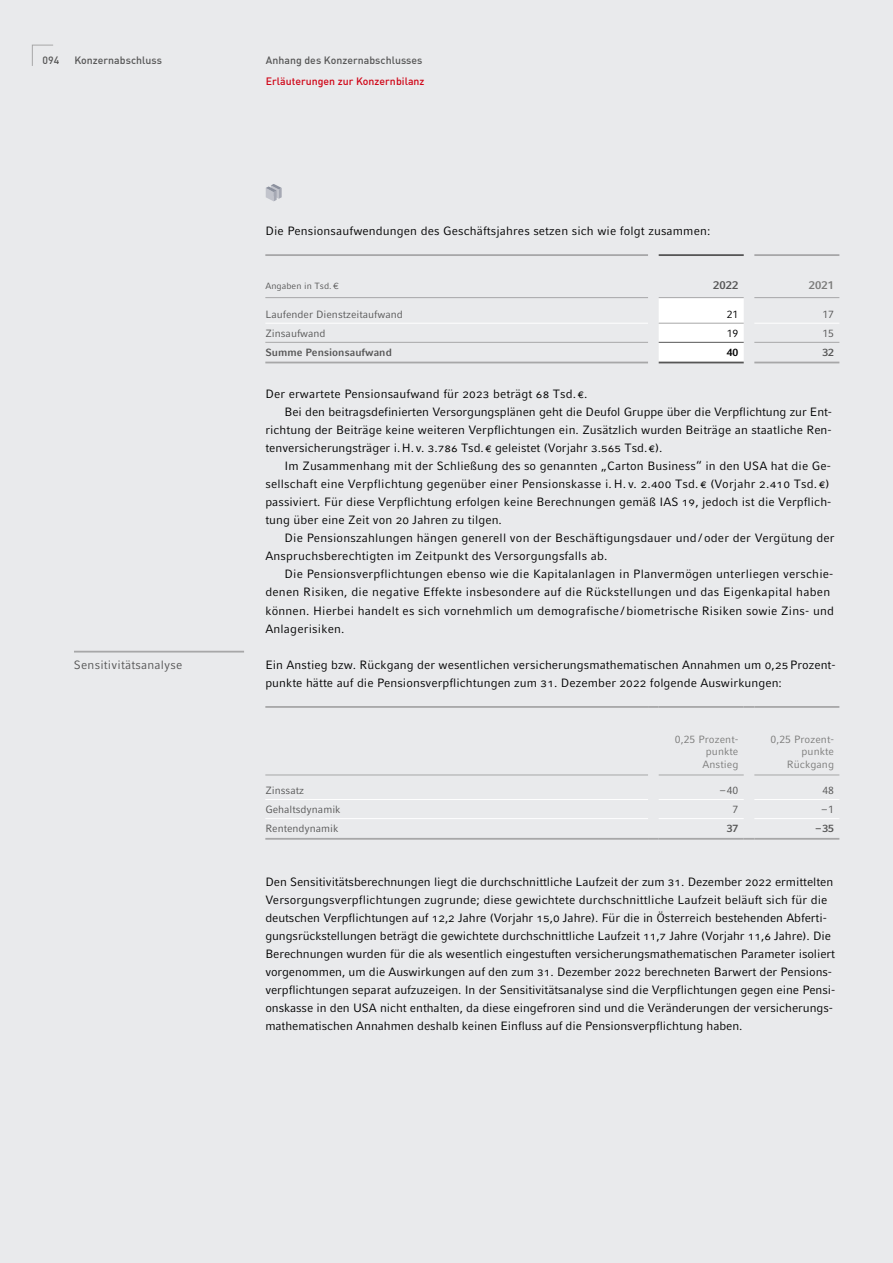
<style>
.page{position:relative;width:893px;height:1263px;background:#e9eaec}
.page>*{position:absolute;margin:0;border:0;box-sizing:border-box;transform-origin:0 0}
.t1{font:12px/18px "Compatil Fact LT Pro";letter-spacing:.005em;color:#000}
.t2{font:12px "Compatil Fact LT Pro";letter-spacing:.015em;color:#565656}
.t3{font:700 11.25px "Compatil Fact LT Pro";color:#565656}
.t4{font:700 11.25px "Compatil Fact LT Pro";color:#7b7b7a}
.t5{font:10.5px "Compatil Fact LT Pro";color:#565656}
.t6{font:10.5px/12.8px "Compatil Fact LT Pro";letter-spacing:.005em;color:#7b7b7a;text-align:right}
.t7{font:500 10.5px "DEUFOL Offc";letter-spacing:.005em;color:#565656}
.t8{font:500 10.5px "DEUFOL Offc";letter-spacing:.005em;color:#d00517}
.t9{font:700 10.5px "Compatil Fact LT Pro";letter-spacing:.005em;color:#565656}
.t10{font:10.5px "Compatil Fact LT Pro";color:#000}
.t11{font:700 10.5px "Compatil Fact LT Pro";color:#000}
.t12{font:9px "Compatil Fact LT Pro";letter-spacing:.005em;color:#565656}
.s1{font-family:"Compatil Fact LT Com Rg SC"}
</style>
<div class="page">
<svg style="left:266px;top:184px;width:16px;height:17px"></svg>
<div style="left:659px;top:299px;width:85px;height:63px;background:#fff"></div>
<hr style="left:265px;top:254px;width:383px;height:2px;background:#a7a7a8">
<hr style="left:659px;top:254px;width:85px;height:2px;background:#565656">
<hr style="left:754px;top:254px;width:85px;height:2px;background:#a7a7a8">
<hr style="left:265px;top:297px;width:383px;height:1px;background:#a7a7a8">
<hr style="left:659px;top:297px;width:85px;height:1px;background:#a7a7a8">
<hr style="left:754px;top:297px;width:85px;height:1px;background:#a7a7a8">
<hr style="left:754px;top:362px;width:85px;height:1px;background:#a7a7a8">
<hr style="left:265px;top:323px;width:383px;height:1px;background:#fff">
<hr style="left:265px;top:342px;width:383px;height:1px;background:#a7a7a8">
<hr style="left:265px;top:362px;width:383px;height:1px;background:#a7a7a8">
<hr style="left:659px;top:323px;width:85px;height:1px;background:#a7a7a8">
<hr style="left:754px;top:323px;width:85px;height:1px;background:#fff">
<hr style="left:659px;top:342px;width:85px;height:1px;background:#565656">
<hr style="left:754px;top:342px;width:85px;height:1px;background:#a7a7a8">
<hr style="left:659px;top:362px;width:85px;height:1px;background:#565656">
<hr style="left:659px;top:774px;width:85px;height:1px;background:#a7a7a8">
<hr style="left:754px;top:774px;width:85px;height:1px;background:#a7a7a8">
<hr style="left:659px;top:838px;width:85px;height:2px;background:#a7a7a8">
<hr style="left:754px;top:838px;width:85px;height:2px;background:#a7a7a8">
<hr style="left:265px;top:706px;width:383px;height:2px;background:#a7a7a8">
<hr style="left:659px;top:706px;width:85px;height:2px;background:#a7a7a8">
<hr style="left:754px;top:706px;width:85px;height:2px;background:#a7a7a8">
<svg style="left:648px;top:838px;width:11px;height:2px"></svg>
<hr style="left:265px;top:774px;width:383px;height:1px;background:#a7a7a8">
<svg style="left:744px;top:838px;width:10px;height:2px"></svg>
<svg style="left:648px;top:706px;width:11px;height:2px"></svg>
<svg style="left:744px;top:706px;width:10px;height:2px"></svg>
<hr style="left:265px;top:799px;width:383px;height:1px;background:#fff">
<hr style="left:265px;top:818px;width:383px;height:1px;background:#fff">
<hr style="left:265px;top:838px;width:383px;height:2px;background:#a7a7a8">
<hr style="left:659px;top:799px;width:85px;height:1px;background:#fff">
<hr style="left:659px;top:818px;width:85px;height:1px;background:#fff">
<hr style="left:754px;top:799px;width:85px;height:1px;background:#fff">
<hr style="left:754px;top:818px;width:85px;height:1px;background:#fff">
<hr style="left:74px;top:651px;width:170px;height:1px;background:#a7a7a8">
<svg style="left:31px;top:44px;width:22px;height:22px"></svg>
<p class="t7" style="left:43px;top:53px;width:18px">094</p>
<p class="t7" style="left:74px;top:53px;width:89px">Konzernabschluss</p>
<p class="t7" style="left:266px;top:53px;width:158px">Anhang des Konzernabschlusses</p>
<p class="t8" style="left:266px;top:75px;width:160px">Erläuterungen zur Konzernbilanz</p>
<p class="t2" style="left:74px;top:657px;width:110px">Sensitivitätsanalyse</p>
<p class="t1" style="left:265px;top:222px;width:447px">Die Pensionsaufwendungen des Geschäftsjahres setzen sich wie folgt zusammen:</p>
<p class="t12" style="left:265px;top:281px;width:75px">Angaben in Tsd.€</p>
<p class="t3" style="left:713px;top:279px;width:27px">2022</p>
<p class="t4" style="left:809px;top:279px;width:27px">2021</p>
<p class="t5" style="left:265px;top:308px;width:139px">Laufender Dienstzeitaufwand</p>
<p class="t10" style="left:727px;top:308px;width:13px">21</p>
<p class="t5" style="left:822px;top:308px;width:13px">17</p>
<p class="t5" style="left:265px;top:327px;width:62px">Zinsaufwand</p>
<p class="t10" style="left:727px;top:327px;width:13px">19</p>
<p class="t5" style="left:822px;top:327px;width:13px">15</p>
<p class="t9" style="left:265px;top:346px;width:128px">Summe Pensionsaufwand</p>
<p class="t11" style="left:727px;top:346px;width:13px">40</p>
<p class="t9" style="left:822px;top:346px;width:13px">32</p>
<p class="t1" style="left:265px;top:384px;width:324px">Der erwartete Pensionsaufwand für <span class="s1">2023</span> beträgt <span class="s1">68</span> Tsd. <span class="s1">€</span>.</p>
<p class="t1" style="left:284px;top:403px;width:548px">Bei den beitragsdefinierten Versorgungsplänen geht die Deufol Gruppe über die Verpflichtung zur Ent-</p>
<p class="t1" style="left:265px;top:421px;width:568px">richtung der Beiträge keine weiteren Verpflichtungen ein. Zusätzlich wurden Beiträge an staatliche Ren-</p>
<p class="t1" style="left:265px;top:439px;width:399px">tenversicherungsträger i.H. v. <span class="s1">3</span>.<span class="s1">786</span> Tsd.<span class="s1">€</span> geleistet (Vorjahr <span class="s1">3</span>.<span class="s1">565</span> Tsd.<span class="s1">€</span>).</p>
<p class="t1" style="left:284px;top:457px;width:548px">Im Zusammenhang mit der Schließung des so genannten „Carton Business“ in den USA hat die Ge-</p>
<p class="t1" style="left:265px;top:475px;width:566px">sellschaft eine Verpflichtung gegenüber einer Pensionskasse i. H. v. <span class="s1">2</span>.<span class="s1">400</span> Tsd. <span class="s1">€</span> (Vorjahr <span class="s1">2</span>.<span class="s1">410</span> Tsd. <span class="s1">€</span>)</p>
<p class="t1" style="left:265px;top:493px;width:568px">passiviert. Für diese Verpflichtung erfolgen keine Berechnungen gemäß IAS <span class="s1">19</span>, jedoch ist die Verpflich-</p>
<p class="t1" style="left:265px;top:511px;width:238px">tung über eine Zeit von <span class="s1">20</span> Jahren zu tilgen.</p>
<p class="t1" style="left:284px;top:529px;width:552px">Die Pensionszahlungen hängen generell von der Beschäftigungsdauer und / oder der Vergütung der</p>
<p class="t1" style="left:265px;top:547px;width:344px">Anspruchsberechtigten im Zeitpunkt des Versorgungsfalls ab.</p>
<p class="t1" style="left:284px;top:565px;width:550px">Die Pensionsverpflichtungen ebenso wie die Kapitalanlagen in Planvermögen unterliegen verschie-</p>
<p class="t1" style="left:265px;top:583px;width:566px">denen Risiken, die negative Effekte insbesondere auf die Rückstellungen und das Eigenkapital haben</p>
<p class="t1" style="left:265px;top:601px;width:570px">können. Hierbei handelt es sich vornehmlich um demografische / biometrische Risiken sowie Zins- und</p>
<p class="t1" style="left:265px;top:619px;width:81px">Anlagerisiken.</p>
<p class="t1" style="left:265px;top:656px;width:572px">Ein Anstieg bzw. Rückgang der wesentlichen versicherungsmathematischen Annahmen um <span class="s1">0</span>,<span class="s1">25</span>Prozent&shy;punkte hätte auf die Pensionsverpflichtungen zum <span class="s1">31</span>. Dezember <span class="s1">2022</span> folgende Auswirkungen:</p>
<p class="t6" style="left:675px;top:732px;width:65px">0,25 Prozent&shy;punkte<br>Anstieg</p>
<p class="t6" style="left:770px;top:732px;width:65px">0,25 Prozent&shy;punkte<br>Rückgang</p>
<p class="t5" style="left:265px;top:784px;width:40px">Zinssatz</p>
<p class="t5" style="left:720px;top:784px;width:20px">–40</p>
<p class="t5" style="left:822px;top:784px;width:13px">48</p>
<p class="t5" style="left:265px;top:803px;width:77px">Gehaltsdynamik</p>
<p class="t5" style="left:733px;top:803px;width:7px">7</p>
<p class="t5" style="left:822px;top:803px;width:14px">–1</p>
<p class="t5" style="left:265px;top:823px;width:75px">Rentendynamik</p>
<p class="t9" style="left:727px;top:822px;width:13px">37</p>
<p class="t9" style="left:816px;top:822px;width:20px">–35</p>
<p class="t1" style="left:265px;top:872px;width:571px">Den Sensitivitätsberechnungen liegt die durchschnittliche Laufzeit der zum <span class="s1">31</span>. Dezember <span class="s1">2022</span> ermittelten Versorgungsverpflichtungen zugrunde; diese gewichtete durchschnittliche Laufzeit beläuft sich für die deutschen Verpflichtungen auf <span class="s1">12</span>,<span class="s1">2</span> Jahre (Vorjahr <span class="s1">15</span>,<span class="s1">0</span> Jahre). Für die in Österreich bestehenden Abferti&shy;gungsrückstellungen beträgt die gewichtete durchschnittliche Laufzeit <span class="s1">11</span>,<span class="s1">7</span> Jahre (Vorjahr <span class="s1">11</span>,<span class="s1">6</span> Jahre). Die Berechnungen wurden für die als wesentlich eingestuften versicherungsmathematischen Parameter isoliert vorgenommen, um die Auswirkungen auf den zum <span class="s1">31</span>. Dezember <span class="s1">2022</span> berechneten Barwert der Pensions&shy;verpflichtungen separat aufzuzeigen. In der Sensitivitätsanalyse sind die Verpflichtungen gegen eine Pensi&shy;onskasse in den USA nicht enthalten, da diese eingefroren sind und die Veränderungen der versicherungs&shy;mathematischen Annahmen deshalb keinen Einfluss auf die Pensionsverpflichtung haben.</p>
</div>
